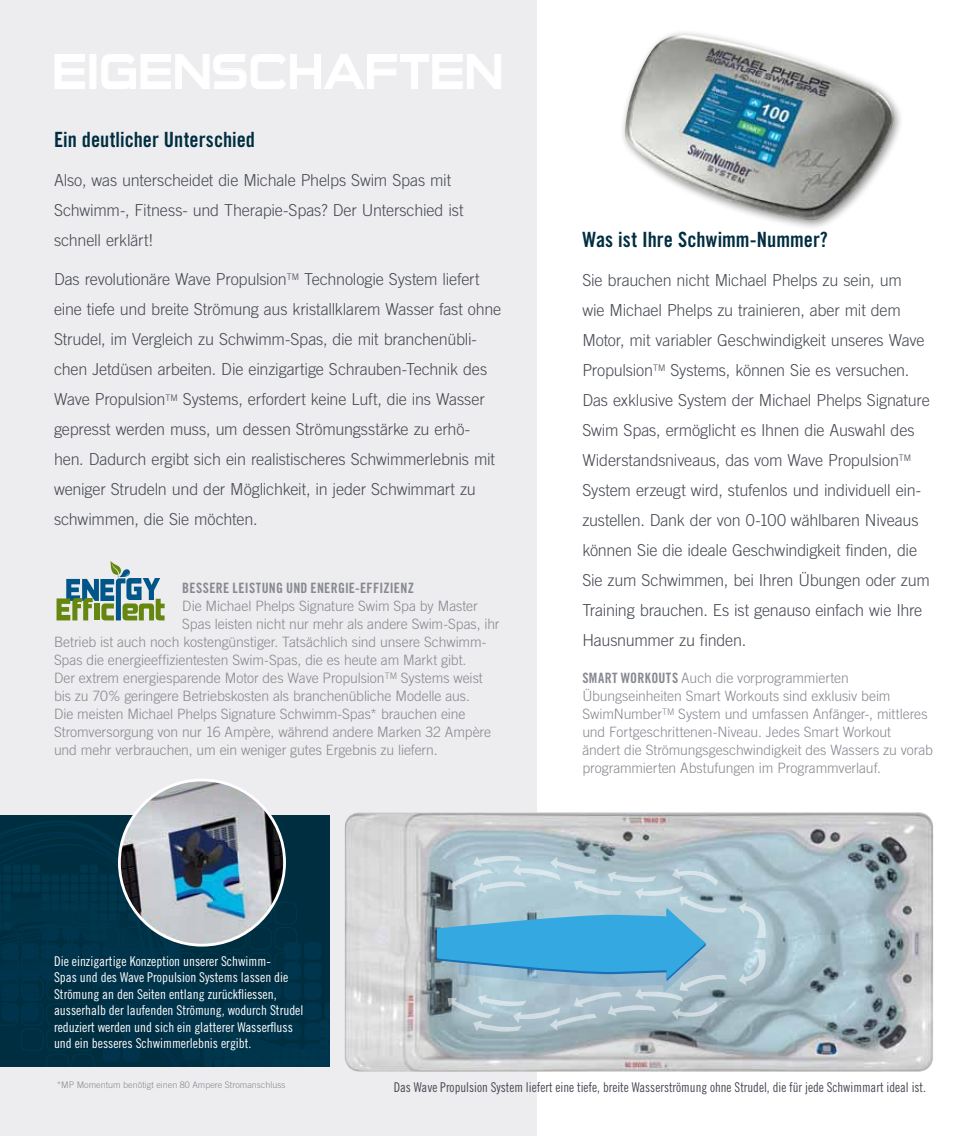
<style>
.page{position:relative;width:974px;height:1136px;background:#fff}
.page>*{position:absolute;margin:0;border:0;box-sizing:border-box;transform-origin:0 0}
.t1{font:21px "Trade Gothic Bold Cond Twenty";color:#002e41}
.t2{font:300 16.5px/30px "Trade Gothic";letter-spacing:-.015em;color:#464a53}
.t3{font:300 14.25px/18px "Trade Gothic";letter-spacing:-.005em;color:#878991}
.t4{font:14.25px "Trade Gothic Bold Cond Twenty";letter-spacing:.02em;color:#878991}
.t5{font:13.5px/16.5px "Trade Gothic Cond Eighteen";color:#fff}
.t6{font:13.5px "Trade Gothic Cond Eighteen";color:#464a53;scale:.96 1}
.t7{font:300 9px "Trade Gothic";color:#878991}
.s1{font-family:"Trade Gothic Bold Cond Twenty";font-weight:400}
</style>
<div class="page">
<div style="left:0;top:0;width:536px;height:1135px;background:#ededef"></div>
<img style="left:345px;top:812px;width:588px;height:259px">
<svg style="left:738px;top:901px;width:27px;height:36px"></svg>
<svg style="left:738px;top:949px;width:27px;height:36px"></svg>
<svg style="left:437px;top:855px;width:290px;height:176px;background:#8ab9cf"></svg>
<div style="left:620px;top:29px;width:284px;height:201px;background:#000;opacity:.42"></div>
<img style="left:624px;top:35px;width:270px;height:186px">
<svg style="left:0;top:815px;width:330px;height:49px;background:#033145"></svg>
<div style="left:0;top:864px;width:330px;height:202px;background:#003349"></div>
<img style="left:119px;top:779px;width:165px;height:166px;border-radius:83px">
<svg style="left:55px;top:54px;width:30px;height:35px"></svg>
<div style="left:89px;top:54px;width:7px;height:35px;border:1px solid #fff"></div>
<svg style="left:101px;top:54px;width:400px;height:35px"></svg>
<svg style="left:57px;top:561px;width:108px;height:59px"></svg>
<p class="t1" style="left:54px;top:127px;width:203px">Ein deutlicher Unterschied</p>
<p class="t2" style="left:54px;top:165px;width:411px">Also, was unterscheidet die Michale Phelps Swim Spas mit<br>Schwimm-, Fitness- und Therapie-Spas? Der Unterschied ist schnell erklärt!</p>
<p class="t2" style="left:54px;top:264px;width:449px">Das revolutionäre Wave Propulsion<sup>TM</sup> Technologie System liefert eine tiefe und breite Strömung aus kristallklarem Wasser fast ohne Strudel, im Vergleich zu Schwimm-Spas, die mit branchenübli&shy;chen Jetdüsen arbeiten. Die einzigartige Schrauben-Technik des Wave Propulsion<sup>TM</sup> Systems, erfordert keine Luft, die ins Wasser gepresst werden muss, um dessen Strömungsstärke zu erhö&shy;hen. Dadurch ergibt sich ein realistischeres Schwimmerlebnis mit weniger Strudeln und der Möglichkeit, in jeder Schwimmart zu schwimmen, die Sie möchten.</p>
<p class="t4" style="left:182px;top:579px;width:233px">BESSERE LEISTUNG UND ENERGIE-EFFIZIENZ</p>
<p class="t3" style="left:182px;top:597px;width:297px">Die Michael Phelps Signature Swim Spa by Master</p>
<p class="t3" style="left:182px;top:615px;width:319px">Spas leisten nicht nur mehr als andere Swim-Spas, ihr</p>
<p class="t3" style="left:54px;top:633px;width:434px">Betrieb ist auch noch kostengünstiger. Tatsächlich sind unsere Schwimm-</p>
<p class="t3" style="left:54px;top:651px;width:414px">Spas die energieeffizientesten Swim-Spas, die es heute am Markt gibt.</p>
<p class="t3" style="left:54px;top:669px;width:430px">Der extrem energiesparende Motor des Wave Propulsion<sup>TM</sup> Systems weist</p>
<p class="t3" style="left:54px;top:687px;width:417px">bis zu 70% geringere Betriebskosten als branchenübliche Modelle aus.</p>
<p class="t3" style="left:54px;top:705px;width:413px">Die meisten Michael Phelps Signature Schwimm-Spas* brauchen eine</p>
<p class="t3" style="left:54px;top:723px;width:439px">Stromversorgung von nur 16 Ampère, während andere Marken 32 Ampère</p>
<p class="t3" style="left:54px;top:741px;width:385px">und mehr verbrauchen, um ein weniger gutes Ergebnis zu liefern.</p>
<p class="t5" style="left:54px;top:952px;width:251px">Die einzigartige Konzeption unserer Schwimm-<br>Spas und des Wave Propulsion Systems lassen die Strömung an den Seiten entlang zurückfliessen, ausserhalb der laufenden Strömung, wodurch Strudel reduziert werden und sich ein glatterer Wasserfluss und ein besseres Schwimmerlebnis ergibt.</p>
<p class="t1" style="left:582px;top:226px;width:247px">Was ist Ihre Schwimm-Nummer?</p>
<p class="t2" style="left:582px;top:264px;width:349px">Sie brauchen nicht Michael Phelps zu sein, um<br>wie Michael Phelps zu trainieren, aber mit dem Motor, mit variabler Geschwindigkeit unseres Wave Propulsion<sup>TM</sup> Systems, können Sie es versuchen.<br>Das exklusive System der Michael Phelps Signature Swim Spas, ermöglicht es Ihnen die Auswahl des Widerstandsniveaus, das vom Wave Propulsion<sup>TM </sup>System erzeugt wird, stufenlos und individuell ein&shy;zustellen. Dank der von 0-100 wählbaren Niveaus können Sie die ideale Geschwindigkeit finden, die Sie zum Schwimmen, bei Ihren Übungen oder zum Training brauchen. Es ist genauso einfach wie Ihre Hausnummer zu finden.</p>
<p class="t3" style="left:582px;top:669px;width:352px"><span class="s1">SMART WORKOUTS</span> Auch die vorprogrammierten Übungseinheiten Smart Workouts sind exklusiv beim SwimNumber<sup>TM</sup> System und umfassen Anfänger-, mittleres und Fortgeschrittenen-Niveau. Jedes Smart Workout<br>ändert die Strömungsgeschwindigkeit des Wassers zu vorab programmierten Abstufungen im Programmverlauf.</p>
<p class="t7" style="left:57px;top:1079px;width:230px">*MP Momentum benötigt einen 80 Ampere Stromanschluss</p>
<p class="t6" style="left:394px;top:1078px;width:556px">Das Wave Propulsion System liefert eine tiefe, breite Wasserströmung ohne Strudel, die für jede Schwimmart ideal ist.</p>
</div>
